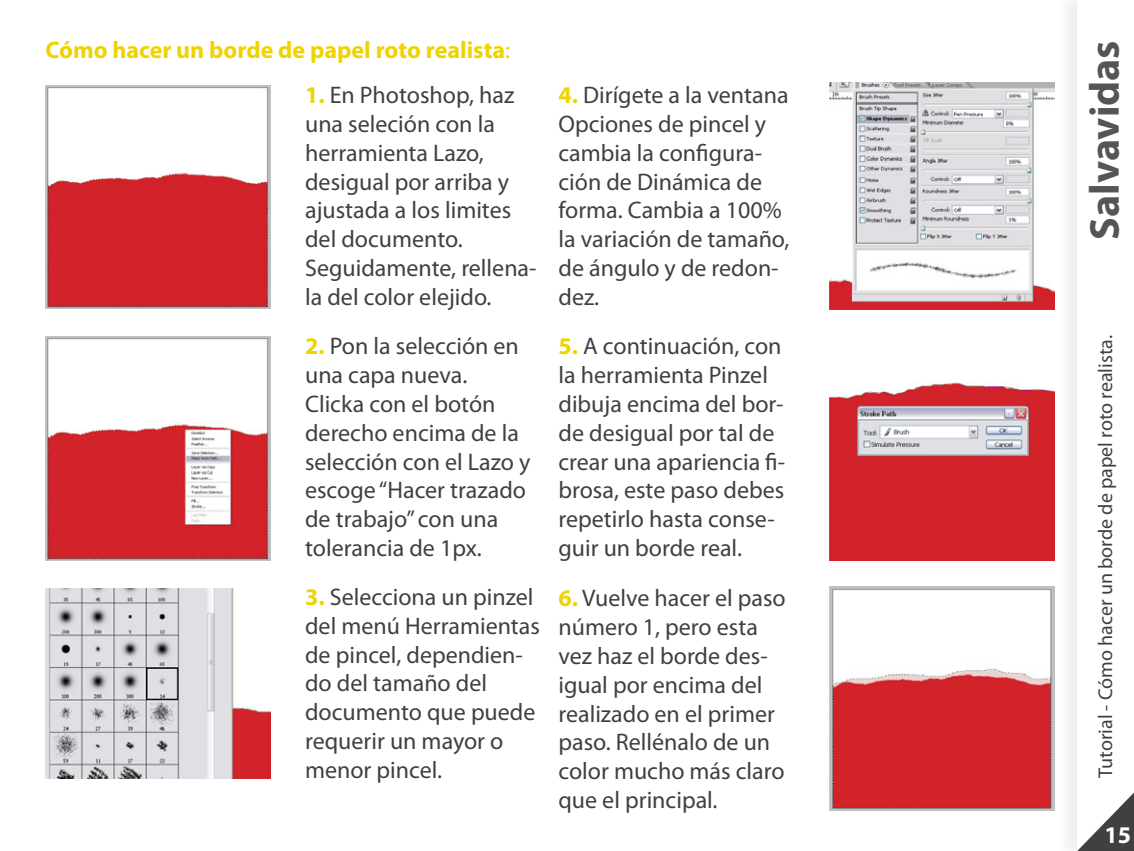
<style>
.page{position:relative;width:1134px;height:851px;background:#fff}
.page>*{position:absolute;margin:0;border:0;box-sizing:border-box;transform-origin:0 0}
.t1{font:700 42px "Myriad Pro";color:#535557}
.t2{font:24px/28.8px "Myriad Pro";color:#404040}
.t3{font:700 24px "Myriad Pro";color:#efd300}
.t4{font:700 24px "Myriad Pro";color:#fff}
.t5{font:20px "Myriad Pro";color:#404040}
.s1{font-weight:400}
.s2{font-weight:700;color:#efd300}
</style>
<div class="page">
<div style="left:1055px;top:0;width:79px;height:850px;background:#f7f7f7"></div>
<div style="left:1077px;top:0;width:57px;height:850px;background:#fff"></div>
<svg style="left:1078px;top:792px;width:56px;height:58px"></svg>
<img style="left:45px;top:85px;width:225px;height:224px">
<img style="left:45px;top:336px;width:225px;height:224px">
<img style="left:45px;top:588px;width:225px;height:189px">
<img style="left:829px;top:82px;width:225px;height:228px">
<img style="left:829px;top:382px;width:225px;height:178px">
<img style="left:829px;top:586px;width:225px;height:224px">
<p class="t3" style="left:45px;top:34px;width:466px">Cómo hacer un borde de papel roto realista<span class="s1">:</span></p>
<p class="t2" style="left:305px;top:80px;width:233px"><span class="s2">1.</span> En Photoshop, haz una seleción con la herramienta Lazo, desigual por arriba y ajustada a los limites del documento.<br>Seguidamente, rellena&shy;la del color elejido.</p>
<p class="t2" style="left:558px;top:80px;width:233px"><span class="s2">4.</span> Dirígete a la ventana<br>Opciones de pincel y cambia la configura&shy;ción de Dinámica de forma. Cambia a 100% la variación de tamaño, de ángulo y de redon&shy;dez.</p>
<p class="t2" style="left:305px;top:331px;width:227px"><span class="s2">2.</span> Pon la selección en una capa nueva.<br>Clicka con el botón derecho encima de la selección con el Lazo y escoge “Hacer trazado de trabajo” con una tolerancia de 1px.</p>
<p class="t2" style="left:558px;top:331px;width:228px"><span class="s2">5.</span> A continuación, con la herramienta Pinzel dibuja encima del bor&shy;de desigual por tal de crear una apariencia fi&shy;brosa, este paso debes repetirlo hasta conse&shy;guir un borde real.</p>
<p class="t2" style="left:558px;top:583px;width:229px"><span class="s2">6.</span> Vuelve hacer el paso número 1, pero esta vez haz el borde des&shy;igual por encima del realizado en el primer paso. Rellénalo de un color mucho más claro que el principal.</p>
<p class="t2" style="left:305px;top:582px;width:236px"><span class="s2">3.</span> Selecciona un pinzel del menú Herramientas de pincel, dependien&shy;do del tamaño del documento que puede requerir un mayor o menor pincel.</p>
<h1 class="t1" style="left:1077px;top:240px;width:201px;rotate:-90deg">Salvavidas</h1>
<p class="t5" style="left:1093px;top:777px;width:444px;rotate:-90deg">Tutorial - Cómo hacer un borde de papel roto realista.</p>
<p class="t4" style="left:1104px;top:819px;width:28px">15</p>
</div>
